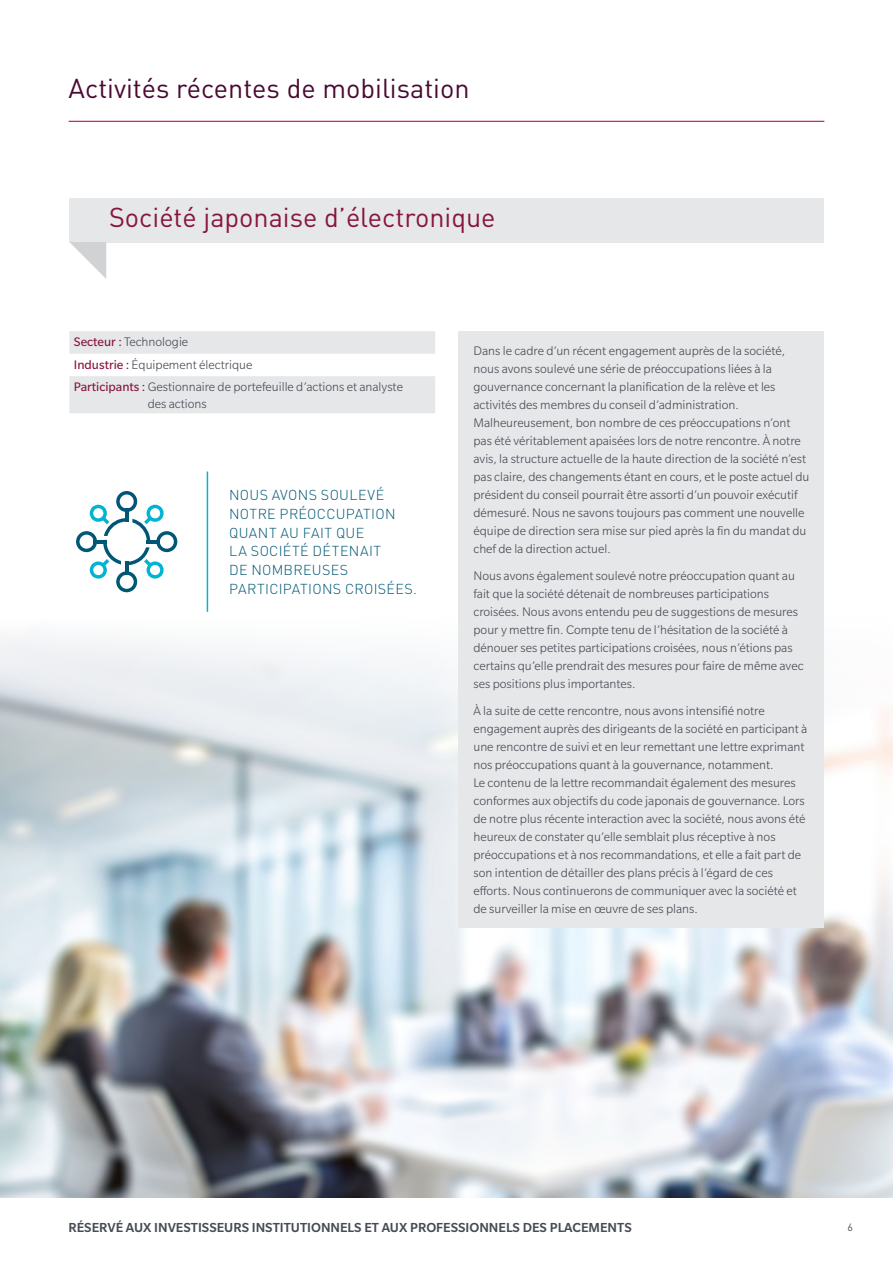
<style>
.page{position:relative;width:893px;height:1263px;background:#fff}
.page>*{position:absolute;margin:0;border:0;box-sizing:border-box;transform-origin:0 0}
.t1{font:27px "DINOT";color:#490a30}
.ESG_-_company_name{font:27px "DINOT";color:#88153e}
.sub_subhead{font:300 14.25px/18.8px "DINOT";letter-spacing:.02em;color:#005775}
.t2{font:500 14.25px "Slate Std";color:#464b54}
.body_text_10_13{font:300 13.5px/18px "Slate Std";color:#464b54}
.t3{font:10.5px "DINOT";color:#464b54}
.s1{font-weight:400;color:#88153e}
</style>
<div class="page">
<img style="left:0;top:575px;width:893px;height:622px">
<div style="left:69px;top:198px;width:755px;height:44px;background:#e6e7e9"></div>
<svg style="left:69px;top:242px;width:37px;height:37px"></svg>
<svg style="left:69px;top:331px;width:366px;height:82px"></svg>
<div style="left:459px;top:331px;width:365px;height:597px;background:#e6e7e9"></div>
<hr style="left:69px;top:121px;width:755px;height:1px;background:#cd123d">
<hr style="left:207px;top:471px;width:1px;height:141px;background:#00b5d1">
<svg style="left:76px;top:491px;width:101px;height:101px"></svg>
<p class="t1" style="left:69px;top:72px;width:402px">Activités récentes de mobilisation</p>
<p class="ESG_-_company_name" style="left:109px;top:200px;width:388px">Société japonaise d’électronique</p>
<p class="body_text_10_13" style="left:74px;top:333px;width:116px"><span class="s1">Secteur :</span> Technologie</p>
<p class="body_text_10_13" style="left:74px;top:355px;width:180px"><span class="s1">Industrie :</span> Équipement électrique</p>
<p class="body_text_10_13" style="left:148px;top:378px;width:257px;line-height:16.5px;text-indent:-74px"><span class="s1">Participants :</span> Gestionnaire de portefeuille d’actions et analyste des actions</p>
<p class="sub_subhead" style="left:229px;top:486px;width:189px">NOUS AVONS SOULEVÉ<br>NOTRE PRÉOCCUPATION<br>QUANT AU FAIT QUE<br>LA SOCIÉTÉ DÉTENAIT<br>DE NOMBREUSES<br>PARTICIPATIONS CROISÉES.</p>
<p class="body_text_10_13" style="left:473px;top:342px;width:338px">Dans le cadre d’un récent engagement auprès de la société, nous avons soulevé une série de préoccupations liées à la gouvernance concernant la planification de la relève et les activités des membres du conseil d’administration.<br>Malheureusement, bon nombre de ces préoccupations n’ont pas été véritablement apaisées lors de notre rencontre. À notre avis, la structure actuelle de la haute direction de la société n’est pas claire, des changements étant en cours, et le poste actuel du président du conseil pourrait être assorti d’un pouvoir exécutif démesuré. Nous ne savons toujours pas comment une nouvelle équipe de direction sera mise sur pied après la fin du mandat du chef de la direction actuel.</p>
<p class="body_text_10_13" style="left:473px;top:567px;width:332px">Nous avons également soulevé notre préoccupation quant au fait que la société détenait de nombreuses participations croisées. Nous avons entendu peu de suggestions de mesures pour y mettre fin. Compte tenu de l’hésitation de la société à dénouer ses petites participations croisées, nous n’étions pas certains qu’elle prendrait des mesures pour faire de même avec ses positions plus importantes.</p>
<p class="body_text_10_13" style="left:473px;top:702px;width:335px">À la suite de cette rencontre, nous avons intensifié notre engagement auprès des dirigeants de la société en participant à une rencontre de suivi et en leur remettant une lettre exprimant nos préoccupations quant à la gouvernance, notamment.<br>Le contenu de la lettre recommandait également des mesures conformes aux objectifs du code japonais de gouvernance. Lors de notre plus récente interaction avec la société, nous avons été heureux de constater qu’elle semblait plus réceptive à nos préoccupations et à nos recommandations, et elle a fait part de son intention de détailler des plans précis à l’égard de ces efforts. Nous continuerons de communiquer avec la société et de surveiller la mise en œuvre de ses plans.</p>
<p class="t2" style="left:68px;top:1220px;width:565px">RÉSERVÉ AUX INVESTISSEURS INSTITUTIONNELS ET AUX PROFESSIONNELS DES PLACEMENTS</p>
<p class="t3" style="left:847px;top:1220px;width:7px">6</p>
</div>
